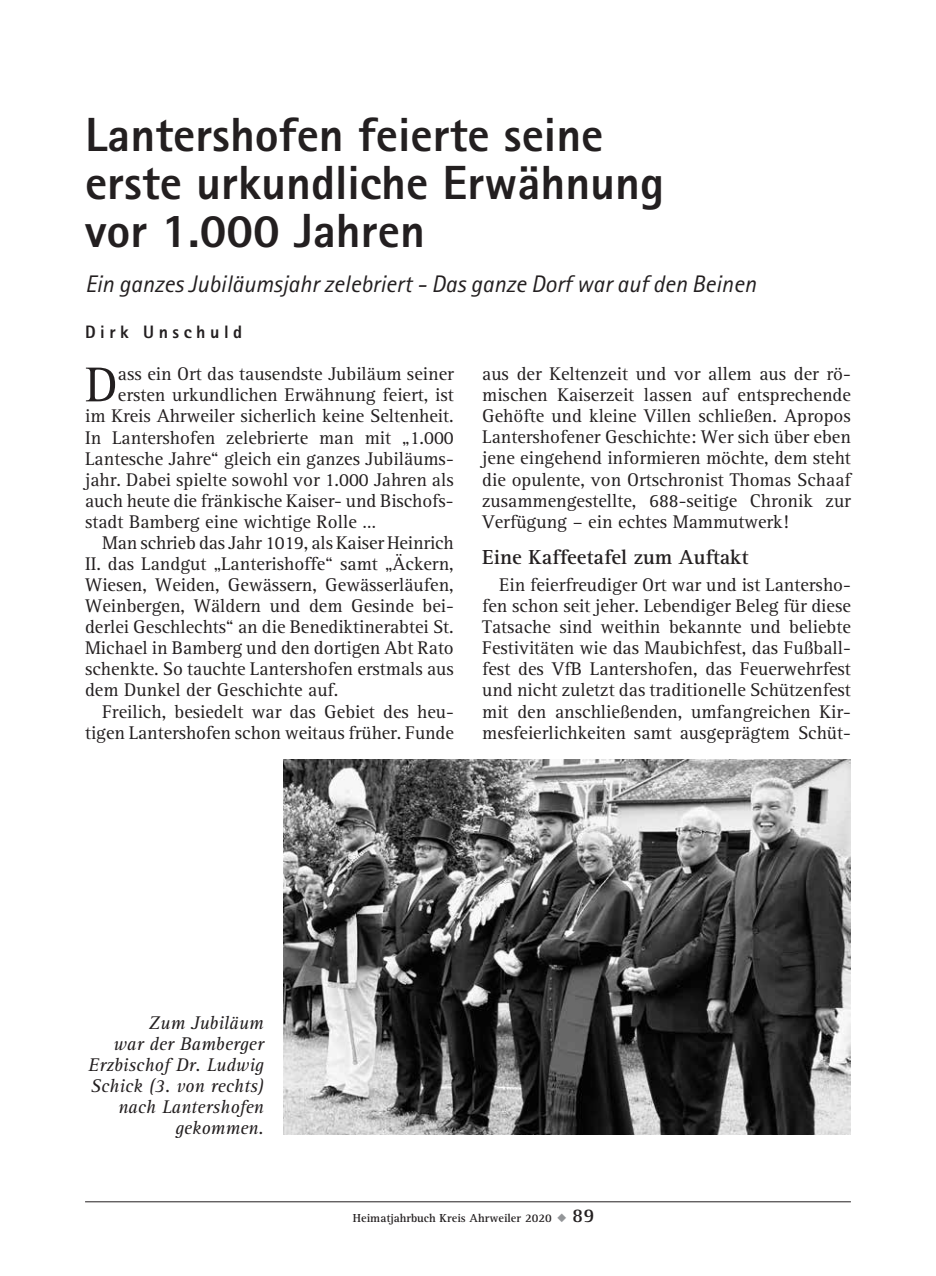
<style>
.page{position:relative;width:936px;height:1276px;background:#fff}
.page>*{position:absolute;margin:0;border:0;box-sizing:border-box;transform-origin:0 0}
.t1{font:50.6px "AT Rotis Serif";color:#231f20}
.t2{font:800 48px/48px "Rotis Sans Serif";color:#231f20}
.t3{font:italic 24px "Rotis Sans Serif";color:#231f20}
.t4{font:700 21px "AT Rotis Serif";color:#231f20}
.t5{font:19px/21px "AT Rotis Serif";color:#231f20;text-align:justify}
.t6{font:italic 19px/21px "AT Rotis Serif";color:#231f20;text-align:right}
.t7{font:800 18px "Rotis Sans Serif";letter-spacing:.25em;color:#231f20}
.t8{font:700 12px "AT Rotis Serif";color:#231f20}
.s1{color:#939598}
.s2{font-size:20px}
</style>
<div class="page">
<hr style="left:85px;top:1201px;width:765px;height:1px;background:#231f20">
<img style="left:283px;top:759px;width:567px;height:375px">
<h2 class="t2" style="left:85px;top:110px;width:580px">Lantershofen feierte seine erste urkundliche Erwähnung vor 1.000 Jahren</h2>
<p class="t3" style="left:85px;top:270px;width:672px">Ein ganzes Jubiläumsjahr zelebriert - Das ganze Dorf war auf den Beinen</p>
<p class="t7" style="left:85px;top:321px;width:158px">Dirk Unschuld</p>
<h1 class="t1" style="left:85px;top:356px;width:34px">D</h1>
<p class="t5" style="left:118px;top:364px;width:337px">ass ein Ort das tausendste Jubiläum seiner</p>
<p class="t5" style="left:482px;top:364px;width:370px">aus der Keltenzeit und vor allem aus der rö&shy;mischen Kaiserzeit lassen auf entsprechende Gehöfte und kleine Villen schließen. Apropos Lantershofener Geschichte: Wer sich über eben jene eingehend informieren möchte, dem steht die opulente, von Ortschronist Thomas Schaaf zusammengestellte, 688-seitige Chronik zur Verfügung – ein echtes Mammutwerk!</p>
<p class="t4" style="left:482px;top:545px;width:268px">Eine Kaffeetafel zum Auftakt</p>
<p class="t5" style="left:482px;top:575px;width:370px;text-indent:17px">Ein feierfreudiger Ort war und ist Lantersho&shy;fen schon seit jeher. Lebendiger Beleg für diese Tatsache sind weithin bekannte und beliebte Festivitäten wie das Maubichfest, das Fußball&shy;fest des VfB Lantershofen, das Feuerwehrfest und nicht zuletzt das traditionelle Schützenfest mit den anschließenden, umfangreichen Kir&shy;mesfeierlichkeiten samt ausgeprägtem Schüt-</p>
<p class="t5" style="left:118px;top:385px;width:337px">ersten urkundlichen Erwähnung feiert, ist</p>
<p class="t5" style="left:85px;top:406px;width:370px">im Kreis Ahrweiler sicherlich keine Seltenheit.</p>
<p class="t5" style="left:85px;top:427px;width:370px">In Lantershofen zelebrierte man mit „1.000</p>
<p class="t5" style="left:85px;top:448px;width:370px">Lantesche Jahre“ gleich ein ganzes Jubiläums-</p>
<p class="t5" style="left:85px;top:469px;width:370px">jahr. Dabei spielte sowohl vor 1.000 Jahren als</p>
<p class="t5" style="left:85px;top:490px;width:370px">auch heute die fränkische Kaiser- und Bischofs-</p>
<p class="t5" style="left:85px;top:511px;width:292px">stadt Bamberg eine wichtige Rolle …</p>
<p class="t5" style="left:102px;top:532px;width:353px">Man schrieb das Jahr 1019, als Kaiser Heinrich</p>
<p class="t5" style="left:85px;top:554px;width:370px">II. das Landgut „Lanterishoffe“ samt „Äckern,</p>
<p class="t5" style="left:85px;top:575px;width:370px">Wiesen, Weiden, Gewässern, Gewässerläufen,</p>
<p class="t5" style="left:85px;top:596px;width:370px">Weinbergen, Wäldern und dem Gesinde bei-</p>
<p class="t5" style="left:85px;top:617px;width:370px">derlei Geschlechts“ an die Benediktinerabtei St.</p>
<p class="t5" style="left:85px;top:638px;width:370px">Michael in Bamberg und den dortigen Abt Rato</p>
<p class="t5" style="left:85px;top:659px;width:370px">schenkte. So tauchte Lantershofen erstmals aus</p>
<p class="t5" style="left:85px;top:680px;width:255px">dem Dunkel der Geschichte auf.</p>
<p class="t5" style="left:102px;top:701px;width:353px">Freilich, besiedelt war das Gebiet des heu-</p>
<p class="t5" style="left:85px;top:722px;width:370px">tigen Lantershofen schon weitaus früher. Funde</p>
<p class="t6" style="left:88px;top:1013px;width:177px">Zum Jubiläum<br>war der Bamberger<br>Erzbischof Dr. Ludwig<br>Schick (3. von rechts) nach Lantershofen gekommen.</p>
<p class="t8" style="left:353px;top:1210px;width:243px">Heimatjahrbuch Kreis Ahrweiler 2020 <span class="s1">◆</span> <span class="s2">89</span></p>
</div>
